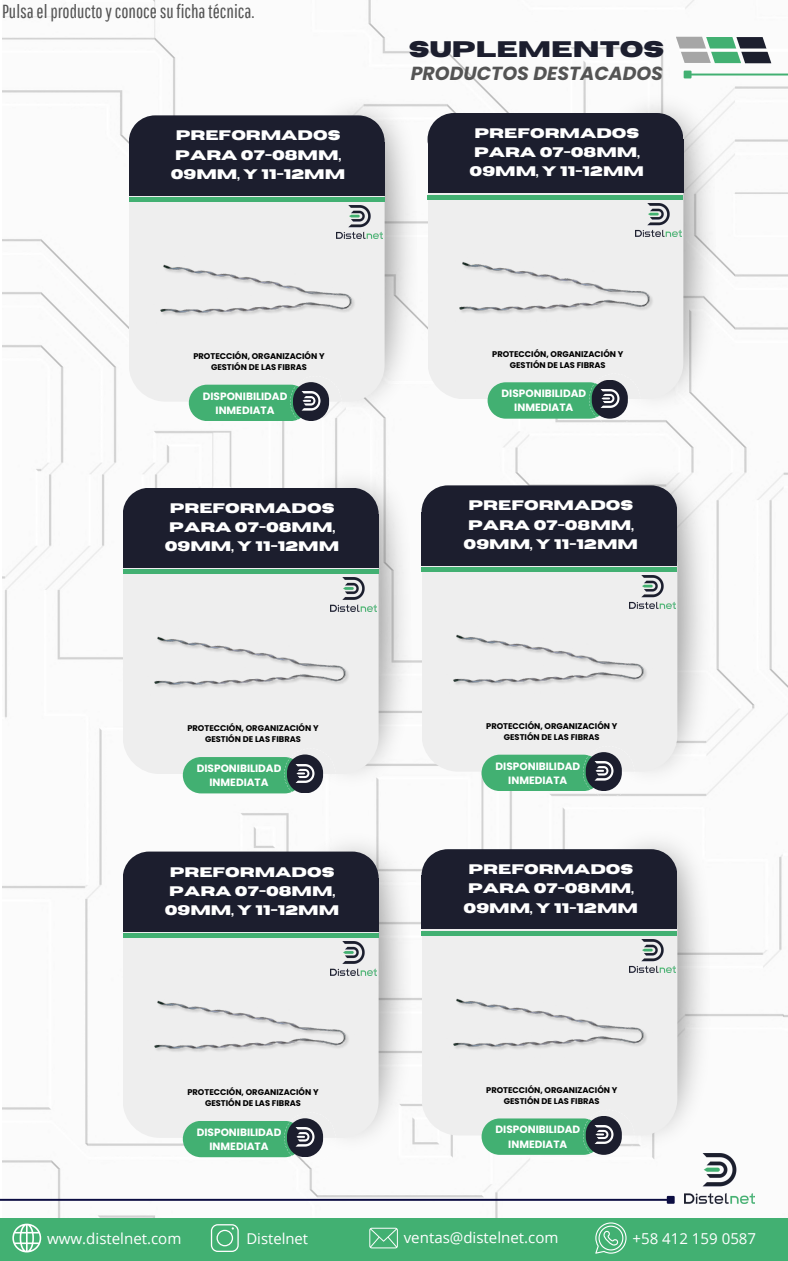
<style>
.page{position:relative;width:788px;height:1261px;background:#fff}
.page>*{position:absolute;margin:0;border:0;box-sizing:border-box;transform-origin:0 0}
.t1{font:700 22.4px "Horizon";color:#1c1e2e}
.t2{font:18.9px "Pathway Gothic One";color:#545454}
.t3{font:italic 700 18.9px "Poppins";color:#545454}
.t4{font:15.05px "Open Sans";color:#fff}
.t5{font:14.88px "Open Sans";color:#fff}
.t6{font:700 13.83px/19.2px "Horizon";color:#fff;text-align:center}
.t7{font:700 10.59px/14.3px "Poppins";color:#fff;text-align:center}
.t8{font:700 8.31px/11px "Poppins";color:#000;text-align:center}
</style>
<div class="page">
<img style="left:2px;top:0;width:785px;height:1217px">
<div style="left:0;top:1217px;width:788px;height:43px;background:#42b072"></div>
<img style="left:684px;top:1153px;width:70px;height:50px">
<svg style="left:675px;top:37px;width:61px;height:26px"></svg>
<img style="left:736px;top:37px;width:35px;height:26px">
<svg style="left:678px;top:48px;width:109px;height:4px"></svg>
<hr style="left:691px;top:73px;width:97px;height:2px;background:#42b072">
<div style="left:683px;top:71px;width:8px;height:7px;border:2px solid #42b072"></div>
<svg style="left:12px;top:1223px;width:29px;height:29px"></svg>
<svg style="left:369px;top:1227px;width:29px;height:20px"></svg>
<svg style="left:595px;top:1222px;width:31px;height:31px"></svg>
<svg style="left:211px;top:1224px;width:27px;height:27px"></svg>
<hr style="left:0;top:1198px;width:667px;height:2px;background:#0c0d42">
<div style="left:666px;top:1195px;width:8px;height:8px;border:2px solid #0c0d42"></div>
<img style="left:315px;top:88px;width:105px;height:336px">
<div style="left:129px;top:159px;width:255px;height:242px;background:#eee;border-radius:37px"></div>
<div style="left:129px;top:197px;width:255px;height:5px;background:#42b072"></div>
<svg style="left:129px;top:115px;width:255px;height:27px;background:#272938"></svg>
<div style="left:129px;top:142px;width:255px;height:53px;background:#1c1e2e"></div>
<img style="left:336px;top:205px;width:46px;height:34px">
<svg style="left:189px;top:382px;width:152px;height:45px"></svg>
<div style="left:293px;top:382px;width:36px;height:39px;background:#1c1e2e;border-radius:18px"></div>
<img style="left:291px;top:391px;width:39px;height:20px">
<img style="left:160px;top:264px;width:195px;height:52px">
<img style="left:614px;top:86px;width:105px;height:336px">
<div style="left:427px;top:156px;width:256px;height:243px;background:#eee;border-radius:37px"></div>
<hr style="left:427px;top:195px;width:256px;height:4px;background:#42b072">
<div style="left:427px;top:113px;width:256px;height:26px;background:#1c1e2e"></div>
<div style="left:427px;top:139px;width:256px;height:54px;background:#1c1e2e"></div>
<img style="left:635px;top:203px;width:46px;height:33px">
<svg style="left:487px;top:381px;width:153px;height:44px"></svg>
<div style="left:591px;top:379px;width:36px;height:39px;background:#1c1e2e;border-radius:18px"></div>
<img style="left:590px;top:389px;width:39px;height:20px">
<img style="left:459px;top:262px;width:194px;height:52px">
<img style="left:309px;top:460px;width:105px;height:336px">
<div style="left:123px;top:531px;width:255px;height:242px;background:#eee;border-radius:37px"></div>
<div style="left:123px;top:569px;width:255px;height:5px;background:#42b072"></div>
<svg style="left:123px;top:487px;width:255px;height:27px;background:#2c2e3d"></svg>
<div style="left:123px;top:514px;width:255px;height:53px;background:#1c1e2e"></div>
<img style="left:330px;top:577px;width:46px;height:34px">
<svg style="left:183px;top:757px;width:152px;height:42px"></svg>
<div style="left:287px;top:754px;width:36px;height:39px;background:#1c1e2e;border-radius:18px"></div>
<img style="left:285px;top:764px;width:39px;height:19px">
<img style="left:154px;top:636px;width:195px;height:52px">
<img style="left:608px;top:458px;width:105px;height:336px">
<div style="left:421px;top:529px;width:256px;height:242px;background:#eee;border-radius:37px"></div>
<hr style="left:421px;top:567px;width:256px;height:4px;background:#42b072">
<svg style="left:421px;top:485px;width:256px;height:26px;background:#282a39"></svg>
<div style="left:421px;top:511px;width:256px;height:54px;background:#1c1e2e"></div>
<img style="left:629px;top:575px;width:46px;height:33px">
<svg style="left:481px;top:752px;width:153px;height:45px"></svg>
<div style="left:585px;top:752px;width:36px;height:38px;background:#1c1e2e;border-radius:18px"></div>
<img style="left:584px;top:761px;width:39px;height:20px">
<img style="left:453px;top:634px;width:194px;height:52px">
<img style="left:309px;top:824px;width:105px;height:336px">
<div style="left:123px;top:894px;width:255px;height:243px;background:#eee;border-radius:37px"></div>
<hr style="left:123px;top:933px;width:255px;height:4px;background:#42b072">
<svg style="left:123px;top:851px;width:255px;height:26px;background:#292b3a"></svg>
<div style="left:123px;top:877px;width:255px;height:54px;background:#1c1e2e"></div>
<img style="left:330px;top:941px;width:46px;height:33px">
<svg style="left:183px;top:1121px;width:152px;height:42px"></svg>
<div style="left:287px;top:1117px;width:36px;height:39px;background:#1c1e2e;border-radius:18px"></div>
<img style="left:285px;top:1127px;width:39px;height:20px">
<img style="left:154px;top:1000px;width:195px;height:52px">
<img style="left:608px;top:821px;width:105px;height:337px">
<div style="left:421px;top:892px;width:256px;height:243px;background:#eee;border-radius:37px"></div>
<div style="left:421px;top:930px;width:256px;height:5px;background:#42b072"></div>
<svg style="left:421px;top:849px;width:256px;height:26px;background:#272938"></svg>
<div style="left:421px;top:875px;width:256px;height:53px;background:#1c1e2e"></div>
<img style="left:629px;top:939px;width:46px;height:33px">
<svg style="left:481px;top:1118px;width:153px;height:42px"></svg>
<div style="left:585px;top:1115px;width:36px;height:39px;background:#1c1e2e;border-radius:18px"></div>
<img style="left:584px;top:1125px;width:39px;height:19px">
<img style="left:453px;top:998px;width:194px;height:52px">
<h4 class="t2" style="left:2px;top:0;width:254px">Pulsaelproductoyconocesufichatécnica.</h4>
<p class="t6" style="left:171px;top:126px;width:176px">PREFORMADOS<br>PARA 07-08MM,<br>09MM, Y 11-12MM</p>
<p class="t1" style="left:409px;top:38px;width:257px">SUPLEMENTOS</p>
<h4 class="t3" style="left:410px;top:61px;width:254px">PRODUCTOS DESTACADOS</h4>
<p class="t6" style="left:469px;top:124px;width:176px">PREFORMADOS<br>PARA 07-08MM,<br>09MM, Y 11-12MM</p>
<p class="t8" style="left:193px;top:350px;width:133px">PROTECCIÓN, ORGANIZACIÓN Y<br>GESTIÓN DE LAS FIBRAS</p>
<p class="t8" style="left:492px;top:348px;width:133px">PROTECCIÓN, ORGANIZACIÓN Y<br>GESTIÓN DE LAS FIBRAS</p>
<p class="t7" style="left:203px;top:388px;width:86px">DISPONIBILIDAD<br>INMEDIATA</p>
<p class="t7" style="left:501px;top:386px;width:86px">DISPONIBILIDAD<br>INMEDIATA</p>
<p class="t6" style="left:165px;top:498px;width:176px">PREFORMADOS<br>PARA 07-08MM,<br>09MM, Y 11-12MM</p>
<p class="t6" style="left:463px;top:496px;width:176px">PREFORMADOS<br>PARA 07-08MM,<br>09MM, Y 11-12MM</p>
<p class="t8" style="left:187px;top:722px;width:133px">PROTECCIÓN, ORGANIZACIÓN Y<br>GESTIÓN DE LAS FIBRAS</p>
<p class="t8" style="left:486px;top:720px;width:133px">PROTECCIÓN, ORGANIZACIÓN Y<br>GESTIÓN DE LAS FIBRAS</p>
<h4 class="t7" style="left:197px;top:760px;width:86px">DISPONIBILIDAD<br>INMEDIATA</h4>
<p class="t7" style="left:495px;top:758px;width:86px">DISPONIBILIDAD<br>INMEDIATA</p>
<p class="t6" style="left:165px;top:862px;width:176px">PREFORMADOS<br>PARA 07-08MM,<br>09MM, Y 11-12MM</p>
<p class="t6" style="left:463px;top:860px;width:176px">PREFORMADOS<br>PARA 07-08MM,<br>09MM, Y 11-12MM</p>
<h4 class="t8" style="left:187px;top:1086px;width:133px">PROTECCIÓN, ORGANIZACIÓN Y<br>GESTIÓN DE LAS FIBRAS</h4>
<p class="t8" style="left:486px;top:1084px;width:133px">PROTECCIÓN, ORGANIZACIÓN Y<br>GESTIÓN DE LAS FIBRAS</p>
<p class="t7" style="left:197px;top:1124px;width:86px">DISPONIBILIDAD<br>INMEDIATA</p>
<p class="t7" style="left:495px;top:1122px;width:86px">DISPONIBILIDAD<br>INMEDIATA</p>
<h1 class="t4" style="left:47px;top:1227px;width:136px">www.distelnet.com</h1>
<p class="t5" style="left:246px;top:1227px;width:63px">Distelnet</p>
<p class="t4" style="left:404px;top:1226px;width:156px">ventas@distelnet.com</p>
<h2 class="t4" style="left:632px;top:1227px;width:125px">+58 412 159 0587</h2>
</div>
